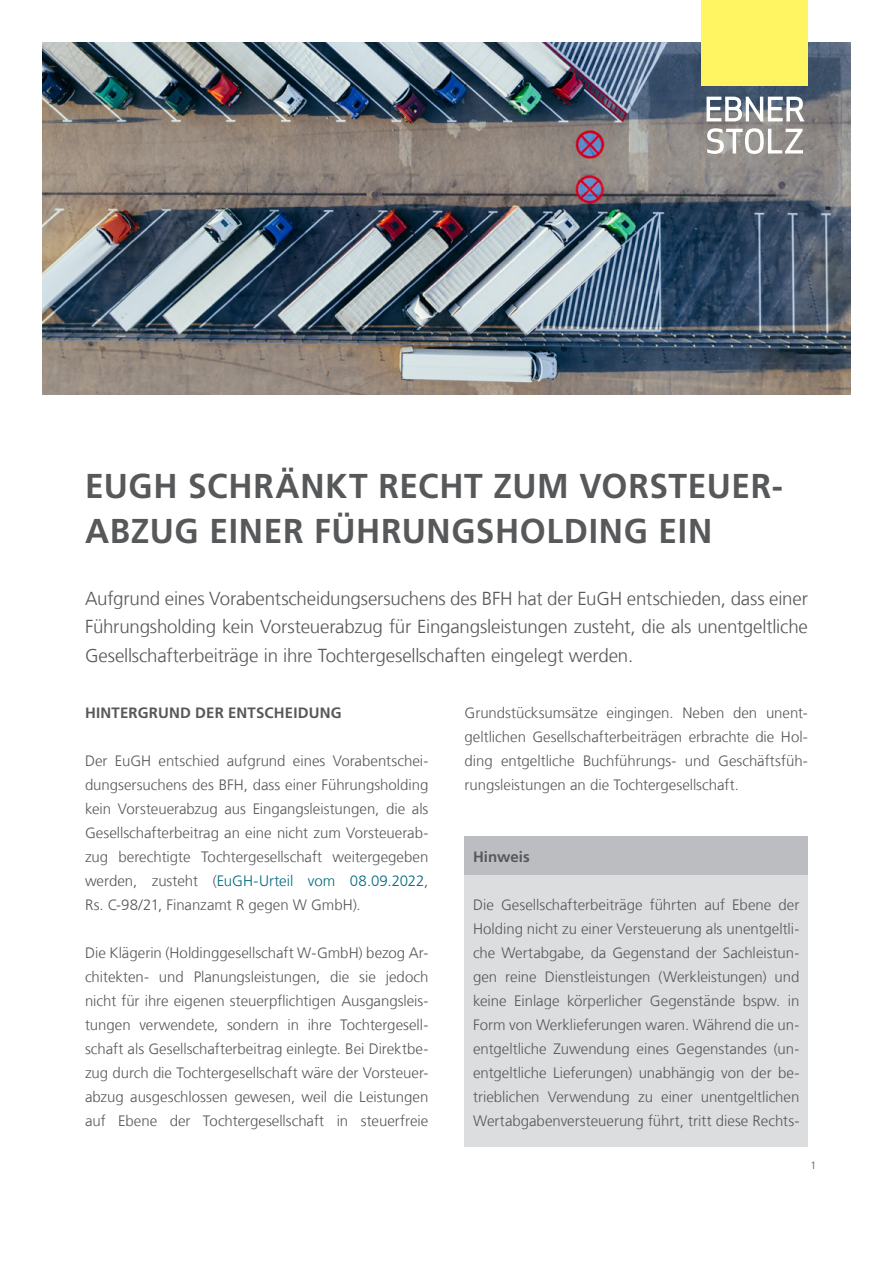
<style>
.page{position:relative;width:893px;height:1263px;background:#fff}
.page>*{position:absolute;margin:0;border:0;box-sizing:border-box;transform-origin:0 0}
.t1{font:700 34.5px/45px "Frutiger LT Com";letter-spacing:.02em;color:#57585a}
.t2{font:300 18.75px/28.5px "Frutiger LT Com";letter-spacing:-.01em;color:#57585a;text-align:justify}
.t3{font:300 15px/24px "Frutiger LT Com";color:#57585a;text-align:justify}
.t4{font:700 15px "Frutiger LT Com";letter-spacing:.01em;color:#57585a}
.t5{font:300 10.5px "Frutiger LT Com";color:#57585a}
.s1{color:#006b7b}
</style>
<div class="page">
<div style="left:465px;top:837px;width:343px;height:310px;background:#dcdddf"></div>
<div style="left:465px;top:837px;width:343px;height:38px;background:#bcbdc0"></div>
<img style="left:43px;top:43px;width:807px;height:352px">
<svg style="left:706px;top:97px;width:98px;height:24px"></svg>
<svg style="left:707px;top:128px;width:96px;height:26px"></svg>
<div style="left:702px;top:0;width:106px;height:85px;background:#fff461"></div>
<h1 class="t1" style="left:85px;top:464px;width:699px">EUGH SCHRÄNKT RECHT ZUM VORSTEUER-<br>ABZUG EINER FÜHRUNGSHOLDING EIN</h1>
<p class="t2" style="left:85px;top:584px;width:724px">Aufgrund eines Vorabentscheidungsersuchens des BFH hat der EuGH entschieden, dass einer Führungsholding kein Vorsteuerabzug für Eingangsleistungen zusteht, die als unentgeltliche Gesellschafterbeiträge in ihre Tochtergesellschaften eingelegt werden.</p>
<p class="t4" style="left:85px;top:704px;width:258px">HINTERGRUND DER ENTSCHEIDUNG</p>
<p class="t3" style="left:85px;top:749px;width:345px">Der EuGH entschied aufgrund eines Vorabentschei&shy;dungsersuchens des BFH, dass einer Führungsholding kein Vorsteuerabzug aus Eingangsleistungen, die als Gesellschafterbeitrag an eine nicht zum Vorsteuerab&shy;zug berechtigte Tochtergesellschaft weitergegeben werden, zusteht (<span class="s1">EuGH-Urteil vom 08.09.2022</span>, Rs. C-98/21, Finanzamt R gegen W GmbH).</p>
<p class="t3" style="left:85px;top:941px;width:345px">Die Klägerin (Holdinggesellschaft W-GmbH) bezog Ar&shy;chitekten- und Planungsleistungen, die sie jedoch nicht für ihre eigenen steuerpflichtigen Ausgangsleis&shy;tungen verwendete, sondern in ihre Tochtergesell&shy;schaft als Gesellschafterbeitrag einlegte. Bei Direktbe&shy;zug durch die Tochtergesellschaft wäre der Vorsteuer&shy;abzug ausgeschlossen gewesen, weil die Leistungen auf Ebene der Tochtergesellschaft in steuerfreie</p>
<p class="t3" style="left:465px;top:701px;width:345px">Grundstücksumsätze eingingen. Neben den unent&shy;geltlichen Gesellschafterbeiträgen erbrachte die Hol&shy;ding entgeltliche Buchführungs- und Geschäftsfüh&shy;rungsleistungen an die Tochtergesellschaft.</p>
<p class="t4" style="left:473px;top:848px;width:58px">Hinweis</p>
<p class="t3" style="left:473px;top:893px;width:328px">Die Gesellschafterbeiträge führten auf Ebene der Holding nicht zu einer Versteuerung als unentgeltli&shy;che Wertabgabe, da Gegenstand der Sachleistun&shy;gen reine Dienstleistungen (Werkleistungen) und keine Einlage körperlicher Gegenstände bspw. in Form von Werklieferungen waren. Während die un&shy;entgeltliche Zuwendung eines Gegenstandes (un&shy;entgeltliche Lieferungen) unabhängig von der be&shy;trieblichen Verwendung zu einer unentgeltlichen Wertabgabenversteuerung führt, tritt diese Rechts-</p>
<p class="t5" style="left:811px;top:1159px;width:7px">1</p>
</div>
